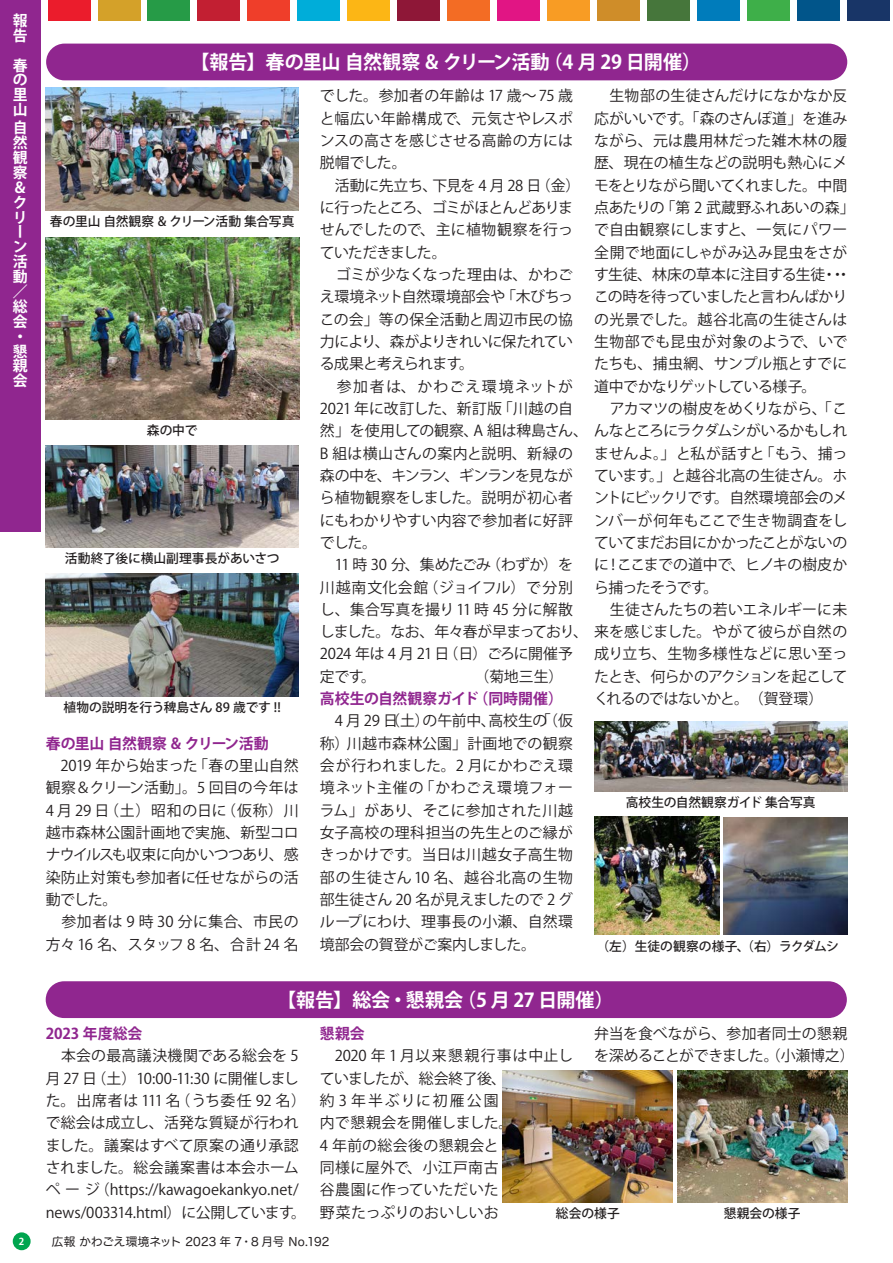
<style>
.page{position:relative;width:893px;height:1263px;background:#fff}
.page>*{position:absolute;margin:0;border:0;box-sizing:border-box;transform-origin:0 0}
.タイトル見出し18Q{font:700 19.2px "Koz Go Pr 6 N";letter-spacing:-.015em;color:#fff}
.本文{font:14.85px/22.4px "Koz Go Pr 6 N";letter-spacing:-.01em;color:#231f20;text-align:justify}
.本文-2{font:14.85px/22.4px "Koz Go Pr 6 N";letter-spacing:.015em;color:#231f20}
.本文-3{font:14.85px/22.4px "Koz Go Pr 6 N";letter-spacing:-.03em;color:#231f20}
.本文-4{font:14.85px/22.4px "Koz Go Pr 6 N";letter-spacing:-.035em;color:#231f20}
.色見出しp2-C50M100{font:700 14.85px "Koz Go Pr 6 N";letter-spacing:-.01em;color:#90268f}
.耳見出し14Q{font:700 14.85px/14.9px "Koz Go Pr 6 N";color:#fff}
.図表名12Q{font:500 12.75px "Koz Go Pr 6 N";letter-spacing:-.01em;color:#231f20}
.t1{font:11.7px "Hira Maru Pro W4";color:#231f20}
.t2{font:700 9.6px "Koz Go Pr 6 N";color:#fff}
</style>
<div class="page">
<div style="left:13px;top:1232px;width:18px;height:18px;background:#00a54f;border-radius:50%"></div>
<div style="left:48px;top:0;width:42px;height:21px;background:#eb1c2c"></div>
<div style="left:148px;top:0;width:42px;height:21px;background:#269b47"></div>
<div style="left:98px;top:0;width:42px;height:21px;background:#d4a129"></div>
<div style="left:198px;top:0;width:42px;height:21px;background:#c21f32"></div>
<div style="left:248px;top:0;width:42px;height:21px;background:#ef3e2a"></div>
<div style="left:297px;top:0;width:43px;height:21px;background:#00add9"></div>
<div style="left:347px;top:0;width:43px;height:21px;background:#fcb615"></div>
<div style="left:397px;top:0;width:43px;height:21px;background:#8e1737"></div>
<div style="left:447px;top:0;width:43px;height:21px;background:#f36c24"></div>
<div style="left:497px;top:0;width:43px;height:21px;background:#e11584"></div>
<div style="left:547px;top:0;width:43px;height:21px;background:#f89c24"></div>
<div style="left:597px;top:0;width:43px;height:21px;background:#cf8d29"></div>
<div style="left:647px;top:0;width:42px;height:21px;background:#46763b"></div>
<div style="left:697px;top:0;width:42px;height:21px;background:#007cbb"></div>
<div style="left:747px;top:0;width:42px;height:21px;background:#3eaf49"></div>
<div style="left:797px;top:0;width:42px;height:21px;background:#01558a"></div>
<div style="left:847px;top:0;width:42px;height:21px;background:#183567"></div>
<div style="left:0;top:0;width:40px;height:531px;background:#90268f"></div>
<div style="left:46px;top:44px;width:801px;height:36px;background:#90268f;border-radius:18px"></div>
<div style="left:46px;top:981px;width:801px;height:37px;background:#90268f;border-radius:18px"></div>
<img style="left:46px;top:88px;width:253px;height:123px">
<img style="left:46px;top:237px;width:253px;height:183px">
<img style="left:46px;top:445px;width:253px;height:102px">
<img style="left:46px;top:573px;width:253px;height:123px">
<img style="left:594px;top:817px;width:126px;height:117px">
<img style="left:594px;top:722px;width:253px;height:69px">
<img style="left:724px;top:817px;width:123px;height:117px">
<img style="left:677px;top:1070px;width:170px;height:132px">
<img style="left:503px;top:1070px;width:170px;height:132px">
<p class="耳見出し14Q" style="left:13px;top:13px;width:16px">報告</p>
<p class="耳見出し14Q" style="left:13px;top:58px;width:16px;text-align:justify">春の里山</p>
<p class="耳見出し14Q" style="left:13px;top:121px;width:16px">自然観察＆クリーン活動／総会・懇親会</p>
<p class="タイトル見出し18Q" style="left:190px;top:51px;width:512px">【報告】春の里山自然観察 &amp; クリーン活動（4 月 29 日開催）</p>
<p class="図表名12Q" style="left:50px;top:215px;width:246px">春の里山 自然観察 &amp; クリーン活動 集合写真</p>
<p class="図表名12Q" style="left:147px;top:424px;width:52px">森の中で</p>
<p class="図表名12Q" style="left:65px;top:551px;width:216px">活動終了後に横山副理事長があいさつ</p>
<p class="図表名12Q" style="left:64px;top:700px;width:219px">植物の説明を行う稗島さん 89 歳です !!</p>
<p class="色見出しp2-C50M100" style="left:46px;top:735px;width:224px">春の里山自然観察 &amp; クリーン活動</p>
<p class="本文" style="left:46px;top:755px;width:254px">　2019 年から始まった「春の里山自然観察＆クリーン活動」。5 回目の今年は4 月 29 日（土）昭和の日に（仮称）川越市森林公園計画地で実施、新型コロナウイルスも収束に向かいつつあり、感染防止対策も参加者に任せながらの活動でした。</p>
<p class="本文-2" style="left:46px;top:911px;width:254px">　参加者は 9 時 30 分に集合、市民の方々16 名、スタッフ 8 名、合計 24 名</p>
<p class="本文" style="left:594px;top:85px;width:262px;text-align:left">　生物部の生徒さんだけになかなか反応がいいです。「森のさんぽ道」を進みながら、元は農用林だった雑木林の履歴、現在の植生などの説明も熱心にメモをとりながら聞いてくれました。中間点あたりの「第 2 武蔵野ふれあいの森」で自由観察にしますと、一気にパワー全開で地面にしゃがみ込み昆虫をさがす生徒、林床の草本に注目する生徒・・・この時を待っていましたと言わんばかりの光景でした。越谷北高の生徒さんは生物部でも昆虫が対象のようで、いでたちも、捕虫網、サンプル瓶とすでに道中でかなりゲットしている様子。</p>
<p class="本文" style="left:594px;top:398px;width:254px">　アカマツの樹皮をめくりながら、「こ</p>
<p class="本文" style="left:594px;top:442px;width:255px">ませんよ。」と私が話すと「もう、捕っています。」と越谷北高の生徒さん。ホントにビックリです。自然環境部会のメンバーが何年もここで生き物調査をしていてまだお目にかかったことがないのに！ここまでの道中で、ヒノキの樹皮から捕ったそうです。</p>
<p class="本文" style="left:594px;top:598px;width:254px">　生徒さんたちの若いエネルギーに未</p>
<p class="本文" style="left:594px;top:643px;width:254px">成り立ち、生物多様性などに思い至ったとき、何らかのアクションを起こしてくれるのではないかと。 （賀登環）</p>
<p class="本文" style="left:320px;top:85px;width:255px">でした。参加者の年齢は 17 歳～ 75 歳と幅広い年齢構成で、元気さやレスポンスの高さを感じさせる高齢の方には脱帽でした。</p>
<p class="本文-4" style="left:320px;top:174px;width:262px">　活動に先立ち、下見を 4 月 28 日（金）に行ったところ、ゴミがほとんどありませんでしたので、主に植物観察を行っていただきました。</p>
<p class="本文" style="left:320px;top:264px;width:254px">　ゴミが少なくなった理由は、かわごえ環境ネット自然環境部会や「木びちっこの会」等の保全活動と周辺市民の協力により、森がよりきれいに保たれている成果と考えられます。</p>
<p class="本文" style="left:320px;top:375px;width:529px;text-align:left">　参加者は、かわごえ環境ネットが<br>2021 年に改訂した、新訂版「川越の自<br>然」を使用しての観察、A 組は稗島さん、んなところにラクダムシがいるかもしれ<br>B 組は横山さんの案内と説明、新緑の<br>森の中を、キンラン、ギンランを見なが<br>ら植物観察をしました。説明が初心者<br>にもわかりやすい内容で参加者に好評<br>でした。</p>
<p class="本文-3" style="left:320px;top:554px;width:529px">　11 時 30 分、集めたごみ（わずか）を<br>川越南文化会館（ジョイフル）で分別<br>し、集合写真を撮り 11 時 45 分に解散<br>しました。なお、年々春が早まっており、来を感じました。やがて彼らが自然の<br>2024 年は 4 月 21 日（日）ごろに開催予<br>定です。</p>
<p class="本文" style="left:475px;top:665px;width:90px">（菊地三生）</p>
<p class="色見出しp2-C50M100" style="left:320px;top:690px;width:245px">高校生の自然観察ガイド（同時開催）</p>
<p class="本文" style="left:320px;top:710px;width:255px">　4 月 29 日（土）の午前中、高校生の「（仮称）川越市森林公園」計画地での観察会が行われました。2 月にかわごえ環境ネット主催の「かわごえ環境フォーラム」があり、そこに参加された川越女子高校の理科担当の先生とのご縁がきっかけです。当日は川越女子高生物部の生徒さん 10 名、越谷北高の生物部生徒さん 20 名が見えましたので 2 グループにわけ、理事長の小瀬、自然環境部会の賀登がご案内しました。</p>
<p class="図表名12Q" style="left:626px;top:795px;width:191px">高校生の自然観察ガイド 集合写真</p>
<p class="図表名12Q" style="left:596px;top:939px;width:244px">（左）生徒の観察の様子、（右）ラクダムシ</p>
<p class="タイトル見出し18Q" style="left:277px;top:989px;width:338px">【報告】総会・懇親会（5 月 27 日開催）</p>
<p class="色見出しp2-C50M100" style="left:46px;top:1025px;width:98px">2023 年度総会</p>
<p class="本文" style="left:46px;top:1045px;width:262px;text-align:left">　本会の最高議決機関である総会を 5月 27 日（土）10:00-11:30 に開催しました。出席者は 111 名（うち委任 92 名）で総会は成立し、活発な質疑が行われました。議案はすべて原案の通り承認されました。総会議案書は本会ホームページ（https://kawagoekankyo.net/ news/003314.html）に公開しています。</p>
<p class="本文" style="left:594px;top:1023px;width:262px">弁当を食べながら、参加者同士の懇親を深めることができました。（小瀬博之）</p>
<p class="色見出しp2-C50M100" style="left:320px;top:1025px;width:46px">懇親会</p>
<p class="本文-2" style="left:320px;top:1045px;width:255px">　2020 年 1 月以来懇親行事は中止していましたが、総会終了後、<br>約 3 年半ぶりに初雁公園<br>内で懇親会を開催しました。<br>4 年前の総会後の懇親会と<br>同様に屋外で、小江戸南古<br>谷農園に作っていただいた<br>野菜たっぷりのおいしいお</p>
<p class="図表名12Q" style="left:556px;top:1206px;width:65px">総会の様子</p>
<p class="図表名12Q" style="left:724px;top:1206px;width:78px">懇親会の様子</p>
<p class="t2" style="left:19px;top:1236px;width:7px">2</p>
<p class="t1" style="left:52px;top:1231px;width:279px">広報 かわごえ環境ネット 2023 年 7・8 月号 No.192</p>
</div>
